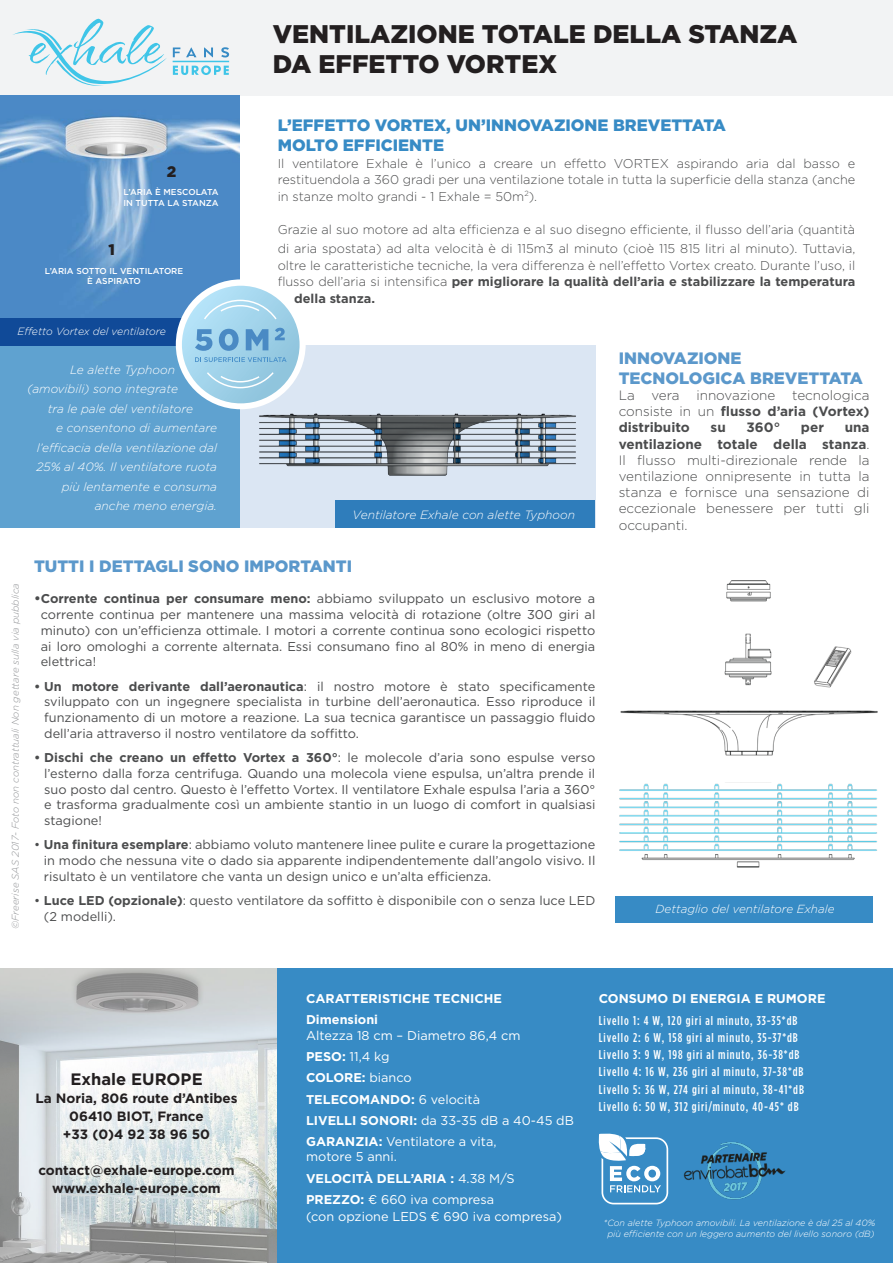
<style>
.page{position:relative;width:893px;height:1263px;background:#fff}
.page>*{position:absolute;margin:0;border:0;box-sizing:border-box;transform-origin:0 0}
.t1{font:900 25.5px "Gotham";color:#231f20}
.t2{font:900 16.5px/19.8px "Gotham";color:#5b98cb}
.t3{font:900 16.5px "Gotham";color:#378bc5}
.t4{font:700 16.5px "Gotham";color:#231f20}
.t5{font:900 15.3px "Gotham";color:#231f20}
.t6{font:300 13.5px/16.2px "Gotham";color:#4b4c4d;text-align:justify}
.t7{font:700 13.5px "Gotham";color:#231f20}
.t8{font:700 13.5px "Gotham";color:#4b4c4d}
.t9{font:12.75px/15.8px "Gotham";color:#4b4c4d;text-align:justify}
.t10{font:300 12.75px/16.5px "Gotham";color:#4b4c4d;text-align:justify}
.t11{font:500 12.75px "Gotham Condensed";letter-spacing:.08em;color:#fff}
.t12{font:12.75px/15.3px "Gotham";color:#fff}
.t13{font:700 12.75px "Gotham";color:#fff}
.t14{font:700 12.75px "Gotham";color:#4b4c4d}
.t15{font:italic 300 12px "Gotham";color:#fff}
.t16{font:italic 300 11.7px "Gotham";color:#fff}
.t17{font:italic 300 10.5px "Gotham";color:#fff}
.t18{font:italic 300 9.75px "Gotham";color:#939598}
.t19{font:italic 300 9px/10.8px "Gotham";color:#fff;text-align:center}
.t20{font:500 8.55px/10.4px "Gotham";color:#fff;text-align:center}
.s1{font-weight:300}
.s2{font-weight:700}
.s3{font-weight:700;font-size:13.5px}
.s4{font-weight:400}
</style>
<div class="page">
<img style="left:0;top:969px;width:278px;height:294px">
<div style="left:0;top:0;width:893px;height:95px;background:#f2f3f4"></div>
<div style="left:0;top:345px;width:240px;height:183px;background:#5fa2d0"></div>
<img style="left:0;top:95px;width:240px;height:223px">
<div style="left:278px;top:969px;width:615px;height:294px;background:#378bc5"></div>
<div style="left:240px;top:345px;width:356px;height:183px;background:#dbe6f3"></div>
<img style="left:259px;top:413px;width:317px;height:62px">
<div style="left:0;top:318px;width:240px;height:27px;background:#104a98"></div>
<div style="left:335px;top:500px;width:260px;height:28px;background:#2f7dbb"></div>
<svg style="left:13px;top:19px;width:154px;height:67px"></svg>
<svg style="left:173px;top:47px;width:56px;height:10px"></svg>
<svg style="left:173px;top:65px;width:56px;height:10px"></svg>
<hr style="left:173px;top:61px;width:56px;height:1px;background:#3fc5e8">
<div style="left:616px;top:896px;width:257px;height:27px;background:#378bc5"></div>
<img style="left:726px;top:580px;width:45px;height:22px">
<img style="left:814px;top:646px;width:38px;height:42px">
<img style="left:724px;top:633px;width:48px;height:53px">
<img style="left:620px;top:710px;width:258px;height:45px">
<img style="left:619px;top:783px;width:258px;height:85px">
<div style="left:176px;top:279px;width:130px;height:130px;background:#fff;border-radius:50%"></div>
<svg style="left:182px;top:286px;width:118px;height:117px;background:#a2d3ea"></svg>
<svg style="left:598px;top:1133px;width:70px;height:71px"></svg>
<img style="left:683px;top:1142px;width:103px;height:58px">
<svg style="left:195px;top:299px;width:92px;height:90px;background:#9acbe6"></svg>
<p class="t5" style="left:167px;top:161px;width:11px">2</p>
<p class="t20" style="left:124px;top:187px;width:96px">L’ARIA È MESCOLATA</p>
<p class="t20" style="left:124px;top:197px;width:97px">IN TUTTA LA STANZA</p>
<p class="t5" style="left:108px;top:239px;width:8px">1</p>
<p class="t20" style="left:45px;top:266px;width:140px">L’ARIA SOTTO IL VENTILATORE<br>È ASPIRATO</p>
<p class="t17" style="left:18px;top:324px;width:150px">Effetto Vortex del ventilatore</p>
<p class="t15" style="left:70px;top:362px;width:106px">Le alette Typhoon</p>
<p class="t15" style="left:27px;top:382px;width:152px">(amovibili) sono integrate</p>
<p class="t15" style="left:48px;top:401px;width:147px">tra le pale del ventilatore</p>
<p class="t15" style="left:56px;top:421px;width:162px">e consentono di aumentare</p>
<p class="t15" style="left:37px;top:440px;width:182px">l’efficacia della ventilazione dal</p>
<p class="t15" style="left:36px;top:460px;width:182px">25% al 40%. Il ventilatore ruota</p>
<p class="t15" style="left:62px;top:479px;width:157px">più lentamente e consuma</p>
<p class="t15" style="left:95px;top:499px;width:124px">anche meno energia.</p>
<p class="t1" style="left:273px;top:16px;width:526px">VENTILAZIONE TOTALE DELLA STANZA</p>
<p class="t1" style="left:273px;top:47px;width:286px">DA EFFETTO VORTEX</p>
<p class="t3" style="left:278px;top:114px;width:450px">L’EFFETTO VORTEX, UN’INNOVAZIONE BREVETTATA</p>
<p class="t3" style="left:278px;top:134px;width:168px">MOLTO EFFICIENTE</p>
<p class="t10" style="left:278px;top:155px;width:579px">Il ventilatore Exhale è l’unico a creare un effetto VORTEX aspirando aria dal basso e restituendola a 360 gradi per una ventilazione totale in tutta la superficie della stanza (anche in stanze molto grandi - 1 Exhale = 50m<sup>2</sup>).</p>
<p class="t10" style="left:278px;top:219px;width:579px;line-height:19.5px">Grazie al suo motore ad alta efficienza e al suo disegno efficiente, il flusso dell’aria (quantità di aria spostata) ad alta velocità è di 115m3 al minuto (cioè 115 815 litri al minuto). Tuttavia,</p>
<p class="t10" style="left:278px;top:257px;width:579px">oltre le caratteristiche tecniche, la vera differenza è nell’effetto Vortex creato. Durante l’uso, il</p>
<p class="t14" style="left:278px;top:273px;width:579px"><span class="s1">flusso dell’aria si intensifica</span> per migliorare la qualità dell’aria e stabilizzare la temperatura</p>
<p class="t14" style="left:294px;top:290px;width:82px">della stanza.</p>
<p class="t15" style="left:353px;top:507px;width:224px">Ventilatore Exhale con alette Typhoon</p>
<p class="t2" style="left:619px;top:348px;width:246px">INNOVAZIONE<br>TECNOLOGICA BREVETTATA</p>
<p class="t6" style="left:619px;top:387px;width:252px">La vera innovazione tecnologica consiste in un <span class="s2">flusso d’aria (Vortex) distribuito</span></p>
<p class="t8" style="left:711px;top:419px;width:17px">su</p>
<p class="t8" style="left:746px;top:419px;width:35px">360°</p>
<p class="t8" style="left:801px;top:419px;width:25px">per</p>
<p class="t6" style="left:619px;top:419px;width:252px;text-indent:226px"><span class="s2">una ventilazione totale della stanza</span>.<br>Il flusso multi-direzionale rende la ventilazione onnipresente in tutta la stanza e fornisce una sensazione di eccezionale benessere per tutti gli occupanti.</p>
<p class="t18" style="left:9px;top:929px;width:347px;rotate:-90deg">©Freerise SAS 2017- Foto non contrattuali Non gettare sulla via pubblica</p>
<p class="t2" style="left:34px;top:556px;width:320px">TUTTI I DETTAGLI SONO IMPORTANTI</p>
<p class="t9" style="left:41px;top:591px;width:556px;text-indent:-7px"><span class="s3">•</span><span class="s2">Corrente continua per consumare meno:</span> abbiamo sviluppato un esclusivo motore a corrente continua per mantenere una massima velocità di rotazione (oltre 300 giri al minuto) con un’efficienza ottimale. I motori a corrente continua sono ecologici rispetto ai loro omologhi a corrente alternata. Essi consumano fino al 80% in meno di energia elettrica!</p>
<p class="t9" style="left:44px;top:678px;width:553px;text-indent:-10px"><span class="s2">• Un motore derivante dall’aeronautica</span>: il nostro motore è stato specificamente sviluppato con un ingegnere specialista in turbine dell’aeronautica. Esso riproduce il funzionamento di un motore a reazione. La sua tecnica garantisce un passaggio fluido dell’aria attraverso il nostro ventilatore da soffitto.</p>
<p class="t9" style="left:44px;top:749px;width:553px;text-indent:-10px"><span class="s2">• Dischi che creano un effetto Vortex a 360°</span>: le molecole d’aria sono espulse verso l’esterno dalla forza centrifuga. Quando una molecola viene espulsa, un’altra prende il suo posto dal centro. Questo è l’effetto Vortex. Il ventilatore Exhale espulsa l’aria a 360° e trasforma gradualmente così un ambiente stantio in un luogo di comfort in qualsiasi stagione!</p>
<p class="t9" style="left:44px;top:837px;width:553px;text-indent:-10px">• <span class="s2">Una finitura esemplare</span>: abbiamo voluto mantenere linee pulite e curare la progettazione in modo che nessuna vite o dado sia apparente indipendentemente dall’angolo visivo. Il risultato è un ventilatore che vanta un design unico e un’alta efficienza.</p>
<p class="t9" style="left:44px;top:892px;width:553px;text-indent:-10px">• <span class="s2">Luce LED (opzionale)</span>: questo ventilatore da soffitto è disponibile con o senza luce LED (2 modelli).</p>
<p class="t16" style="left:656px;top:901px;width:180px">Dettaglio del ventilatore Exhale</p>
<p class="t4" style="left:70px;top:1068px;width:134px">Exhale EUROPE</p>
<p class="t7" style="left:35px;top:1089px;width:204px">La Noria, 806 route d’Antibes</p>
<p class="t7" style="left:69px;top:1107px;width:136px">06410 BIOT, France</p>
<p class="t7" style="left:63px;top:1125px;width:149px">+33 (0)4 92 38 96 50</p>
<p class="t7" style="left:38px;top:1161px;width:198px">contact@exhale-europe.com</p>
<p class="t7" style="left:52px;top:1179px;width:170px">www.exhale-europe.com</p>
<p class="t13" style="left:306px;top:990px;width:198px">CARATTERISTICHE TECNICHE</p>
<p class="t12" style="left:306px;top:1012px;width:216px"><span class="s2">Dimensioni<br></span>Altezza 18 cm – Diametro 86,4 cm</p>
<p class="t12" style="left:306px;top:1048px;width:85px"><span class="s2">PESO:</span> 11,4 kg</p>
<p class="t13" style="left:306px;top:1069px;width:107px">COLORE: <span class="s4">bianco</span></p>
<p class="t13" style="left:306px;top:1090px;width:176px">TELECOMANDO: <span class="s4">6 velocità</span></p>
<p class="t12" style="left:306px;top:1112px;width:269px"><span class="s2">LIVELLI SONORI:</span> da 33-35 dB a 40-45 dB</p>
<p class="t12" style="left:306px;top:1134px;width:192px"><span class="s2">GARANZIA:</span> Ventilatore a vita, motore 5 anni.</p>
<p class="t13" style="left:306px;top:1170px;width:210px">VELOCITÀ DELL’ARIA : <span class="s4">4.38 M/S</span></p>
<p class="t12" style="left:306px;top:1191px;width:190px"><span class="s2">PREZZO:</span> € 660 iva compresa</p>
<p class="t12" style="left:306px;top:1208px;width:258px">(con opzione LEDS € 690 iva compresa)</p>
<p class="t13" style="left:599px;top:990px;width:228px">CONSUMO DI ENERGIA E RUMORE</p>
<p class="t11" style="left:599px;top:1013px;width:200px">Livello 1: 4 W, 120 giri al minuto, 33-35*dB</p>
<p class="t11" style="left:599px;top:1030px;width:201px">Livello 2: 6 W, 158 giri al minuto, 35-37*dB</p>
<p class="t11" style="left:599px;top:1047px;width:202px">Livello 3: 9 W, 198 giri al minuto, 36-38*dB</p>
<p class="t11" style="left:599px;top:1065px;width:206px">Livello 4: 16 W, 236 giri al minuto, 37-38*dB</p>
<p class="t11" style="left:599px;top:1082px;width:207px">Livello 5: 36 W, 274 giri al minuto, 38-41*dB</p>
<p class="t11" style="left:599px;top:1099px;width:201px">Livello 6: 50 W, 312 giri/minuto, 40-45* dB</p>
<p class="t19" style="left:603px;top:1217px;width:273px">*Con alette Typhoon amovibili. La ventilazione è dal 25 al 40% più efficiente con un leggero aumento del livello sonoro (dB)</p>
</div>
